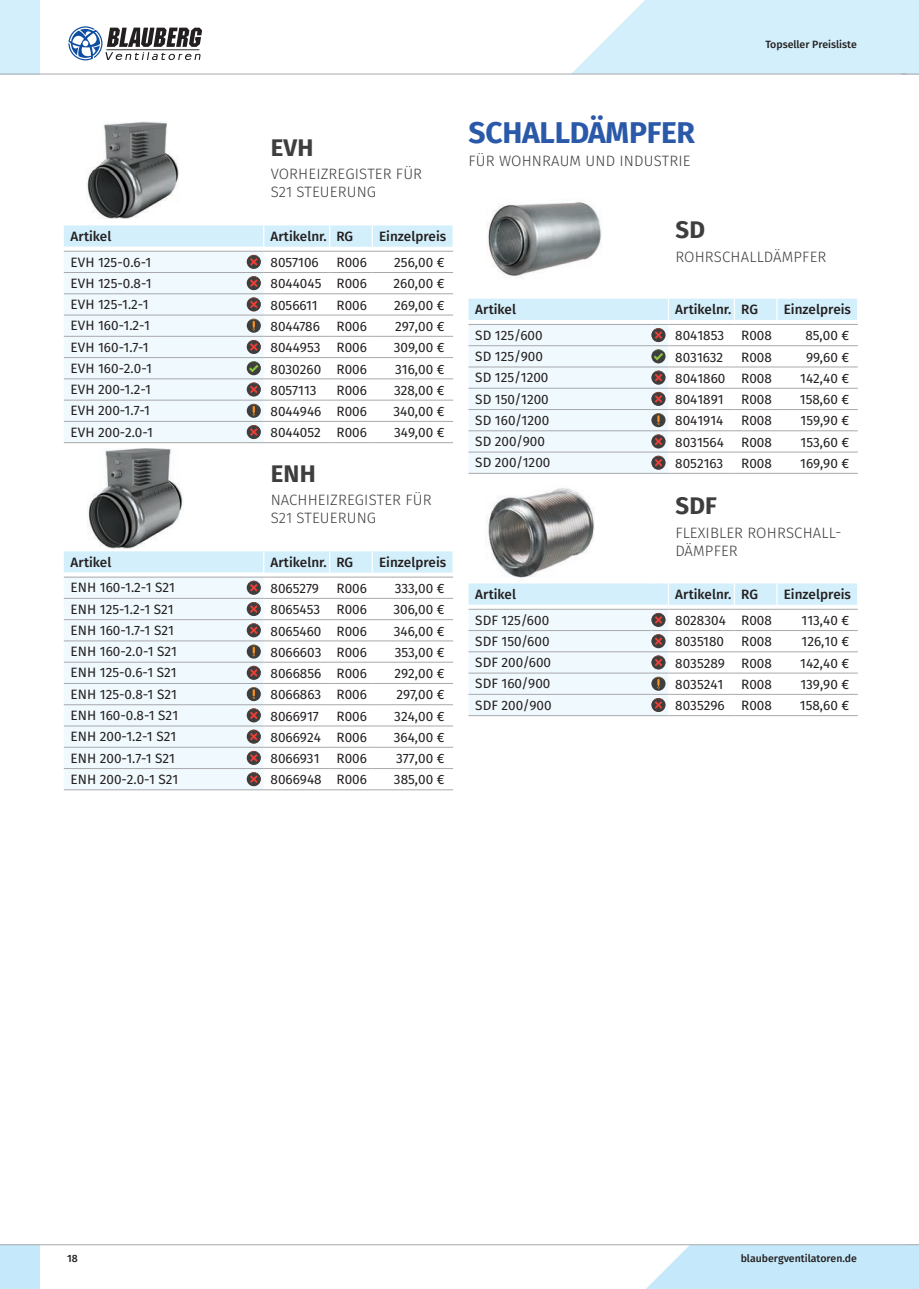
<style>
.page{position:relative;width:919px;height:1289px;background:#fff}
.page>*{position:absolute;margin:0;border:0;box-sizing:border-box;transform-origin:0 0}
.t1{font:700 30px "Fira Sans";letter-spacing:-.01em;color:#2959a8}
.t2{font:700 24px "Fira Sans";letter-spacing:.01em;color:#3e3e3f}
.t3{font:300 15px/18px "Fira Sans";letter-spacing:.01em;color:#3e3e3f}
.t4{font:13.5px "Fira Sans";color:#231f20}
.t5{font:500 13.5px "Fira Sans";color:#231f20}
.t6{font:500 10.5px "Fira Sans";color:#231f20}
</style>
<div class="page">
<div style="left:0;top:1244px;width:40px;height:44px;background:#c5e9fa"></div>
<hr style="left:0;top:1244px;width:906px;height:1px;background:#a8a9ad">
<svg style="left:645px;top:1244px;width:273px;height:44px;background:#c9e9f8"></svg>
<div style="left:0;top:0;width:40px;height:74px;background:#d3effb"></div>
<svg style="left:68px;top:26px;width:134px;height:34px"></svg>
<hr style="left:0;top:74px;width:906px;height:1px;background:#a8a9ad">
<svg style="left:571px;top:0;width:347px;height:75px;background:#d7effa"></svg>
<img style="left:87px;top:121px;width:92px;height:97px">
<svg style="left:64px;top:225px;width:389px;height:218px"></svg>
<img style="left:87px;top:448px;width:96px;height:100px">
<svg style="left:64px;top:551px;width:389px;height:239px"></svg>
<img style="left:487px;top:198px;width:115px;height:80px">
<svg style="left:468px;top:299px;width:390px;height:175px"></svg>
<img style="left:485px;top:488px;width:110px;height:90px">
<svg style="left:468px;top:583px;width:390px;height:133px"></svg>
<p class="t6" style="left:765px;top:36px;width:93px">Topseller Preisliste</p>
<h2 class="t2" style="left:271px;top:131px;width:44px">EVH</h2>
<p class="t3" style="left:271px;top:166px;width:153px">VORHEIZREGISTER FÜR<br>S21 STEUERUNG</p>
<p class="t5" style="left:71px;top:226px;width:42px">Artikel</p>
<p class="t5" style="left:270px;top:226px;width:84px">Artikelnr. RG</p>
<p class="t5" style="left:379px;top:226px;width:69px">Einzelpreis</p>
<p class="t4" style="left:71px;top:252px;width:82px">EVH 125-0.6-1</p>
<p class="t4" style="left:270px;top:253px;width:50px">8057106</p>
<p class="t4" style="left:336px;top:253px;width:32px">R006</p>
<p class="t4" style="left:394px;top:253px;width:52px">256,00 €</p>
<p class="t4" style="left:71px;top:273px;width:83px">EVH 125-0.8-1</p>
<p class="t4" style="left:270px;top:274px;width:98px">8044045 R006</p>
<p class="t4" style="left:393px;top:274px;width:53px">260,00 €</p>
<p class="t4" style="left:71px;top:295px;width:79px">EVH 125-1.2-1</p>
<p class="t4" style="left:270px;top:295px;width:49px">8056611</p>
<p class="t4" style="left:336px;top:295px;width:32px">R006</p>
<p class="t4" style="left:394px;top:295px;width:52px">269,00 €</p>
<p class="t4" style="left:71px;top:316px;width:81px">EVH 160-1.2-1</p>
<p class="t4" style="left:270px;top:317px;width:98px">8044786 R006</p>
<p class="t4" style="left:395px;top:317px;width:51px">297,00 €</p>
<p class="t4" style="left:71px;top:337px;width:80px">EVH 160-1.7-1</p>
<p class="t4" style="left:270px;top:338px;width:98px">8044953 R006</p>
<p class="t4" style="left:394px;top:338px;width:52px">309,00 €</p>
<p class="t4" style="left:71px;top:359px;width:83px">EVH 160-2.0-1</p>
<p class="t4" style="left:270px;top:359px;width:98px">8030260 R006</p>
<p class="t4" style="left:395px;top:359px;width:51px">316,00 €</p>
<p class="t4" style="left:71px;top:380px;width:82px">EVH 200-1.2-1</p>
<p class="t4" style="left:270px;top:380px;width:48px">8057113</p>
<p class="t4" style="left:336px;top:380px;width:32px">R006</p>
<p class="t4" style="left:394px;top:380px;width:52px">328,00 €</p>
<p class="t4" style="left:71px;top:401px;width:81px">EVH 200-1.7-1</p>
<p class="t4" style="left:270px;top:402px;width:98px">8044946 R006</p>
<p class="t4" style="left:393px;top:402px;width:53px">340,00 €</p>
<p class="t4" style="left:71px;top:422px;width:84px">EVH 200-2.0-1</p>
<p class="t4" style="left:270px;top:423px;width:98px">8044052 R006</p>
<p class="t4" style="left:394px;top:423px;width:52px">349,00 €</p>
<h2 class="t2" style="left:271px;top:457px;width:46px">ENH</h2>
<p class="t3" style="left:271px;top:492px;width:162px">NACHHEIZREGISTER FÜR<br>S21 STEUERUNG</p>
<p class="t5" style="left:71px;top:552px;width:42px">Artikel</p>
<p class="t5" style="left:270px;top:552px;width:84px">Artikelnr. RG</p>
<p class="t5" style="left:379px;top:552px;width:69px">Einzelpreis</p>
<p class="t4" style="left:71px;top:578px;width:106px">ENH 160-1.2-1 S21</p>
<p class="t4" style="left:270px;top:579px;width:50px">8065279</p>
<p class="t4" style="left:336px;top:579px;width:32px">R006</p>
<p class="t4" style="left:394px;top:579px;width:51px">333,00 €</p>
<p class="t4" style="left:71px;top:599px;width:105px">ENH 125-1.2-1 S21</p>
<p class="t4" style="left:270px;top:600px;width:98px">8065453 R006</p>
<p class="t4" style="left:393px;top:600px;width:53px">306,00 €</p>
<p class="t4" style="left:71px;top:620px;width:105px">ENH 160-1.7-1 S21</p>
<p class="t4" style="left:270px;top:621px;width:98px">8065460 R006</p>
<p class="t4" style="left:394px;top:621px;width:52px">346,00 €</p>
<p class="t4" style="left:71px;top:642px;width:108px">ENH 160-2.0-1 S21</p>
<p class="t4" style="left:270px;top:642px;width:98px">8066603 R006</p>
<p class="t4" style="left:394px;top:642px;width:51px">353,00 €</p>
<p class="t4" style="left:71px;top:663px;width:107px">ENH 125-0.6-1 S21</p>
<p class="t4" style="left:270px;top:664px;width:98px">8066856 R006</p>
<p class="t4" style="left:394px;top:664px;width:52px">292,00 €</p>
<p class="t4" style="left:71px;top:684px;width:108px">ENH 125-0.8-1 S21</p>
<p class="t4" style="left:270px;top:685px;width:98px">8066863 R006</p>
<p class="t4" style="left:396px;top:685px;width:50px">297,00 €</p>
<p class="t4" style="left:71px;top:705px;width:109px">ENH 160-0.8-1 S21</p>
<p class="t4" style="left:270px;top:706px;width:50px">8066917</p>
<p class="t4" style="left:336px;top:706px;width:32px">R006</p>
<p class="t4" style="left:394px;top:706px;width:52px">324,00 €</p>
<p class="t4" style="left:71px;top:727px;width:107px">ENH 200-1.2-1 S21</p>
<p class="t4" style="left:270px;top:727px;width:98px">8066924 R006</p>
<p class="t4" style="left:394px;top:727px;width:52px">364,00 €</p>
<p class="t4" style="left:71px;top:748px;width:106px">ENH 200-1.7-1 S21</p>
<p class="t4" style="left:270px;top:749px;width:50px">8066931</p>
<p class="t4" style="left:336px;top:749px;width:32px">R006</p>
<p class="t4" style="left:396px;top:749px;width:50px">377,00 €</p>
<p class="t4" style="left:71px;top:769px;width:109px">ENH 200-2.0-1 S21</p>
<p class="t4" style="left:270px;top:770px;width:98px">8066948 R006</p>
<p class="t4" style="left:394px;top:770px;width:52px">385,00 €</p>
<h1 class="t1" style="left:468px;top:111px;width:228px">SCHALLDÄMPFER</h1>
<p class="t3" style="left:468px;top:153px;width:223px">FÜR WOHNRAUM UND INDUSTRIE</p>
<h2 class="t2" style="left:675px;top:213px;width:31px">SD</h2>
<p class="t3" style="left:675px;top:248px;width:152px">ROHRSCHALLDÄMPFER</p>
<p class="t5" style="left:475px;top:300px;width:42px">Artikel</p>
<p class="t5" style="left:675px;top:300px;width:84px">Artikelnr. RG</p>
<p class="t5" style="left:783px;top:300px;width:69px">Einzelpreis</p>
<p class="t4" style="left:475px;top:325px;width:69px">SD 125/600</p>
<p class="t4" style="left:675px;top:326px;width:50px">8041853</p>
<p class="t4" style="left:741px;top:326px;width:32px">R008</p>
<p class="t4" style="left:805px;top:326px;width:45px">85,00 €</p>
<p class="t4" style="left:475px;top:347px;width:69px">SD 125/900</p>
<p class="t4" style="left:675px;top:347px;width:50px">8031632</p>
<p class="t4" style="left:741px;top:347px;width:32px">R008</p>
<p class="t4" style="left:806px;top:347px;width:45px">99,60 €</p>
<p class="t4" style="left:475px;top:368px;width:75px">SD 125/1200</p>
<p class="t4" style="left:675px;top:369px;width:98px">8041860 R008</p>
<p class="t4" style="left:800px;top:369px;width:51px">142,40 €</p>
<p class="t4" style="left:475px;top:389px;width:75px">SD 150/1200</p>
<p class="t4" style="left:675px;top:390px;width:50px">8041891</p>
<p class="t4" style="left:741px;top:390px;width:32px">R008</p>
<p class="t4" style="left:799px;top:390px;width:51px">158,60 €</p>
<p class="t4" style="left:475px;top:410px;width:75px">SD 160/1200</p>
<p class="t4" style="left:675px;top:411px;width:50px">8041914</p>
<p class="t4" style="left:741px;top:411px;width:32px">R008</p>
<p class="t4" style="left:800px;top:411px;width:50px">159,90 €</p>
<p class="t4" style="left:475px;top:432px;width:71px">SD 200/900</p>
<p class="t4" style="left:675px;top:432px;width:50px">8031564</p>
<p class="t4" style="left:741px;top:432px;width:32px">R008</p>
<p class="t4" style="left:800px;top:432px;width:50px">153,60 €</p>
<p class="t4" style="left:475px;top:453px;width:77px">SD 200/1200</p>
<p class="t4" style="left:675px;top:454px;width:50px">8052163</p>
<p class="t4" style="left:741px;top:454px;width:32px">R008</p>
<p class="t4" style="left:800px;top:454px;width:51px">169,90 €</p>
<h2 class="t2" style="left:675px;top:489px;width:43px">SDF</h2>
<p class="t3" style="left:675px;top:524px;width:167px">FLEXIBLER ROHRSCHALL-<br>DÄMPFER</p>
<p class="t5" style="left:475px;top:584px;width:42px">Artikel</p>
<p class="t5" style="left:675px;top:584px;width:84px">Artikelnr. RG</p>
<p class="t5" style="left:783px;top:584px;width:69px">Einzelpreis</p>
<p class="t4" style="left:475px;top:610px;width:75px">SDF 125/600</p>
<p class="t4" style="left:675px;top:611px;width:98px">8028304 R008</p>
<p class="t4" style="left:801px;top:611px;width:49px">113,40 €</p>
<p class="t4" style="left:475px;top:631px;width:76px">SDF 150/600</p>
<p class="t4" style="left:675px;top:632px;width:50px">8035180</p>
<p class="t4" style="left:741px;top:632px;width:32px">R008</p>
<p class="t4" style="left:801px;top:632px;width:49px">126,10 €</p>
<p class="t4" style="left:475px;top:653px;width:77px">SDF 200/600</p>
<p class="t4" style="left:675px;top:653px;width:98px">8035289 R008</p>
<p class="t4" style="left:800px;top:653px;width:51px">142,40 €</p>
<p class="t4" style="left:475px;top:674px;width:77px">SDF 160/900</p>
<p class="t4" style="left:675px;top:675px;width:50px">8035241</p>
<p class="t4" style="left:741px;top:675px;width:32px">R008</p>
<p class="t4" style="left:800px;top:675px;width:50px">139,90 €</p>
<p class="t4" style="left:475px;top:695px;width:78px">SDF 200/900</p>
<p class="t4" style="left:675px;top:696px;width:98px">8035296 R008</p>
<p class="t4" style="left:799px;top:696px;width:51px">158,60 €</p>
<p class="t6" style="left:67px;top:1251px;width:12px">18</p>
<p class="t6" style="left:740px;top:1251px;width:118px">blaubergventilatoren.de</p>
</div>
